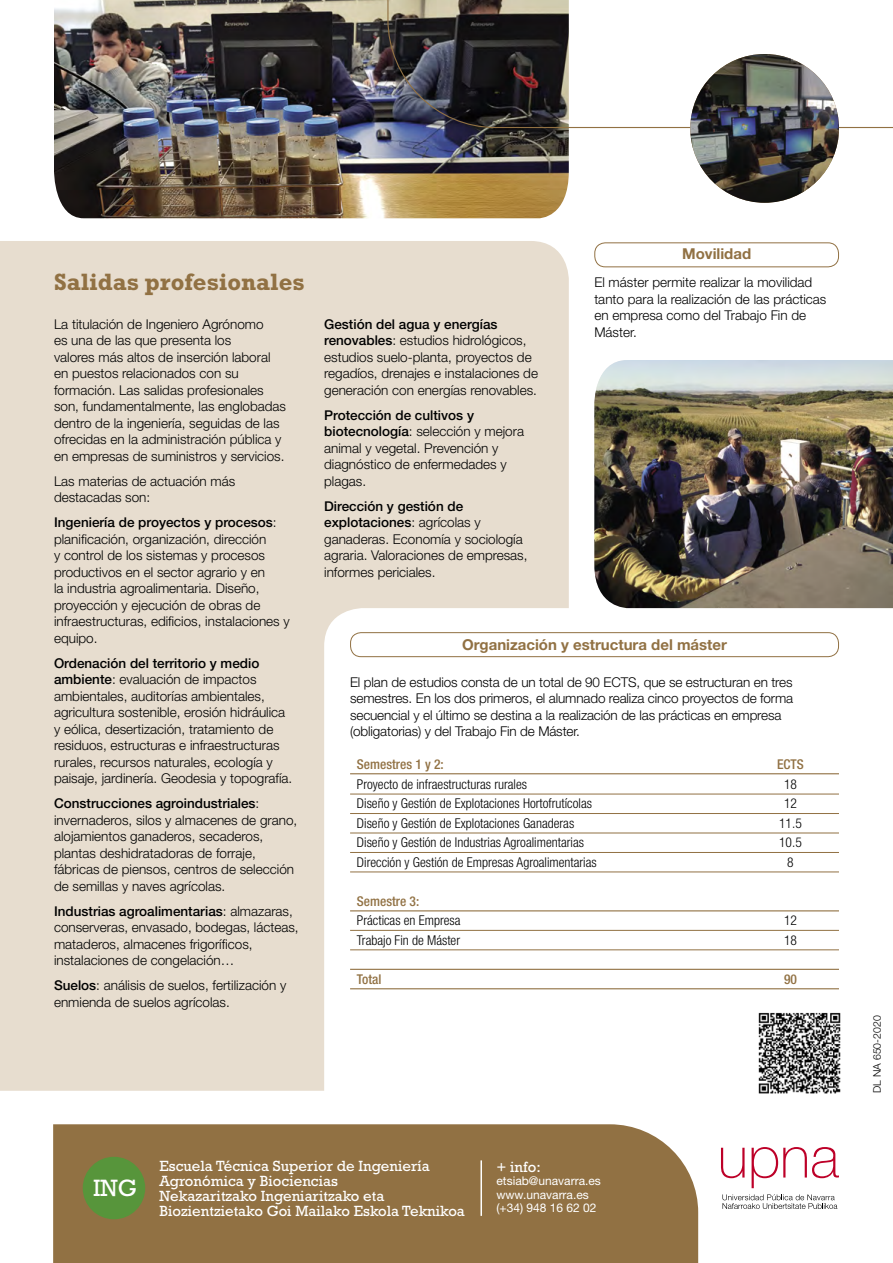
<style>
.page{position:relative;width:893px;height:1263px;background:#fff}
.page>*{position:absolute;margin:0;border:0;box-sizing:border-box;transform-origin:0 0}
.t1{font:700 24px "Rockwell Std";color:#917143}
.t2{font:24px "Rockwell Std";color:#fff}
.t3{font:15px/15px "Rockwell Std";color:#fff}
.t4{font:700 15px "Helvetica Neue LT Std";color:#917143}
.t5{font:300 13.5px/16.5px "Helvetica Neue LT Std";color:#000}
.t6{font:300 condensed 13.5px "Helvetica Neue LT Std";color:#000}
.t7{font:500 condensed 13.5px "Helvetica Neue LT Std";color:#917143}
.t8{font:12px/13.5px "Helvetica Neue LT Std";color:#fff}
.t9{font:300 10.5px "Helvetica Neue LT Std";color:#000}
.s1{font-weight:500}
</style>
<div class="page">
<svg style="left:721px;top:1148px;width:24px;height:30px"></svg>
<svg style="left:752px;top:1147px;width:87px;height:41px"></svg>
<svg style="left:722px;top:1194px;width:115px;height:15px"></svg>
<div style="left:0;top:241px;width:569px;height:850px;background:#e7ddcf"></div>
<div style="left:324px;top:608px;width:515px;height:520px;background:#fff;border-radius:38px"></div>
<div style="left:53px;top:1124px;width:645px;height:139px;background:#917143"></div>
<div style="left:350px;top:632px;width:489px;height:25px;border:1px solid #917143;border-radius:10px"></div>
<div style="left:83px;top:1157px;width:62px;height:62px;background:#57953b;border-radius:50%"></div>
<hr style="left:480px;top:1160px;width:2px;height:56px;background:#fff">
<img style="left:54px;top:0;width:515px;height:218px">
<svg style="left:387px;top:0;width:506px;height:129px"></svg>
<img style="left:758px;top:1012px;width:83px;height:82px">
<hr style="left:350px;top:773px;width:489px;height:1px;background:#917143">
<hr style="left:350px;top:794px;width:489px;height:1px;background:#917143">
<hr style="left:350px;top:813px;width:489px;height:1px;background:#917143">
<hr style="left:350px;top:833px;width:489px;height:1px;background:#917143">
<hr style="left:350px;top:852px;width:489px;height:1px;background:#917143">
<hr style="left:350px;top:872px;width:489px;height:1px;background:#917143">
<hr style="left:350px;top:910px;width:489px;height:1px;background:#917143">
<hr style="left:350px;top:930px;width:489px;height:1px;background:#917143">
<hr style="left:350px;top:949px;width:489px;height:1px;background:#917143">
<hr style="left:350px;top:969px;width:489px;height:1px;background:#917143">
<hr style="left:350px;top:988px;width:489px;height:1px;background:#917143">
<div style="left:594px;top:242px;width:245px;height:25px;border:1px solid #917143;border-radius:10px"></div>
<img style="left:594px;top:360px;width:299px;height:248px">
<img style="left:690px;top:54px;width:149px;height:149px;border-radius:74px">
<h1 class="t1" style="left:54px;top:268px;width:252px">Salidas profesionales</h1>
<p class="t5" style="left:54px;top:315px;width:234px">La titulación de Ingeniero Agrónomo<br>es una de las que presenta los<br>valores más altos de inserción laboral en puestos relacionados con su formación. Las salidas profesionales son, fundamentalmente, las englobadas dentro de la ingeniería, seguidas de las ofrecidas en la administración pública y en empresas de suministros y servicios.</p>
<p class="t5" style="left:54px;top:472px;width:183px">Las materias de actuación más destacadas son:</p>
<p class="t5" style="left:54px;top:514px;width:237px"><span class="s1">Ingeniería de proyectos y procesos</span>: planificación, organización, dirección<br>y control de los sistemas y procesos productivos en el sector agrario y en<br>la industria agroalimentaria. Diseño, proyección y ejecución de obras de infraestructuras, edificios, instalaciones y equipo.</p>
<p class="t5" style="left:54px;top:654px;width:240px"><span class="s1">Ordenación del territorio y medio ambiente</span>: evaluación de impactos ambientales, auditorías ambientales, agricultura sostenible, erosión hidráulica y eólica, desertización, tratamiento de residuos, estructuras e infraestructuras rurales, recursos naturales, ecología y paisaje, jardinería. Geodesia y topografía.</p>
<p class="t5" style="left:54px;top:795px;width:245px"><span class="s1">Construcciones agroindustriales</span>: invernaderos, silos y almacenes de grano, alojamientos ganaderos, secaderos, plantas deshidratadoras de forraje, fábricas de piensos, centros de selección de semillas y naves agrícolas.</p>
<p class="t5" style="left:54px;top:902px;width:246px"><span class="s1">Industrias agroalimentarias</span>: almazaras, conserveras, envasado, bodegas, lácteas, mataderos, almacenes frigoríficos, instalaciones de congelación…</p>
<p class="t5" style="left:54px;top:977px;width:234px"><span class="s1">Suelos</span>: análisis de suelos, fertilización y enmienda de suelos agrícolas.</p>
<p class="t5" style="left:324px;top:315px;width:215px"><span class="s1">Gestión del agua y energías renovables</span>: estudios hidrológicos, estudios suelo-planta, proyectos de regadíos, drenajes e instalaciones de generación con energías renovables.</p>
<p class="t5" style="left:324px;top:406px;width:201px"><span class="s1">Protección de cultivos y biotecnología</span>: selección y mejora animal y vegetal. Prevención y diagnóstico de enfermedades y plagas.</p>
<p class="t5" style="left:324px;top:497px;width:205px"><span class="s1">Dirección y gestión de explotaciones</span>: agrícolas y ganaderas. Economía y sociología agraria. Valoraciones de empresas, informes periciales.</p>
<p class="t4" style="left:682px;top:245px;width:71px">Movilidad</p>
<p class="t5" style="left:594px;top:274px;width:234px">El máster permite realizar la movilidad tanto para la realización de las prácticas en empresa como del Trabajo Fin de<br>Máster.</p>
<p class="t4" style="left:462px;top:635px;width:266px">Organización y estructura del máster</p>
<p class="t5" style="left:350px;top:674px;width:445px">El plan de estudios consta de un total de 90 ECTS, que se estructuran en tres semestres. En los dos primeros, el alumnado realiza cinco proyectos de forma secuencial y el último se destina a la realización de las prácticas en empresa (obligatorias) y del Trabajo Fin de Máster.</p>
<p class="t7" style="left:357px;top:756px;width:88px">Semestres 1 y 2:</p>
<p class="t7" style="left:777px;top:756px;width:28px">ECTS</p>
<p class="t6" style="left:357px;top:776px;width:172px">Proyecto de infraestructuras rurales</p>
<p class="t6" style="left:784px;top:776px;width:14px">18</p>
<p class="t6" style="left:357px;top:796px;width:237px">Diseño y Gestión de Explotaciones Hortofrutícolas</p>
<p class="t6" style="left:784px;top:796px;width:14px">12</p>
<p class="t6" style="left:357px;top:815px;width:219px">Diseño y Gestión de Explotaciones Ganaderas</p>
<p class="t6" style="left:779px;top:815px;width:24px">11.5</p>
<p class="t6" style="left:357px;top:835px;width:229px">Diseño y Gestión de Industrias Agroalimentarias</p>
<p class="t6" style="left:779px;top:835px;width:24px">10.5</p>
<p class="t6" style="left:357px;top:854px;width:241px">Dirección y Gestión de Empresas Agroalimentarias</p>
<p class="t6" style="left:787px;top:854px;width:8px">8</p>
<p class="t7" style="left:357px;top:893px;width:64px">Semestre 3:</p>
<p class="t6" style="left:357px;top:913px;width:105px">Prácticas en Empresa</p>
<p class="t6" style="left:784px;top:913px;width:14px">12</p>
<p class="t6" style="left:357px;top:932px;width:105px">Trabajo Fin de Máster</p>
<p class="t6" style="left:784px;top:932px;width:14px">18</p>
<p class="t7" style="left:357px;top:971px;width:26px">Total</p>
<p class="t7" style="left:784px;top:971px;width:14px">90</p>
<h1 class="t2" style="left:93px;top:1174px;width:46px">ING</h1>
<p class="t3" style="left:159px;top:1158px;width:307px">Escuela Técnica Superior de Ingeniería Agronómica y Biociencias<br>Nekazaritzako Ingeniaritzako eta Biozientzietako Goi Mailako Eskola Teknikoa</p>
<p class="t3" style="left:496px;top:1159px;width:46px">+ info:</p>
<p class="t8" style="left:496px;top:1174px;width:106px">etsiab@unavarra.es www.unavarra.es (+34) 948 16 62 02</p>
<p class="t9" style="left:871px;top:1093px;width:79px;rotate:-90deg">DL NA 650-2020</p>
</div>
